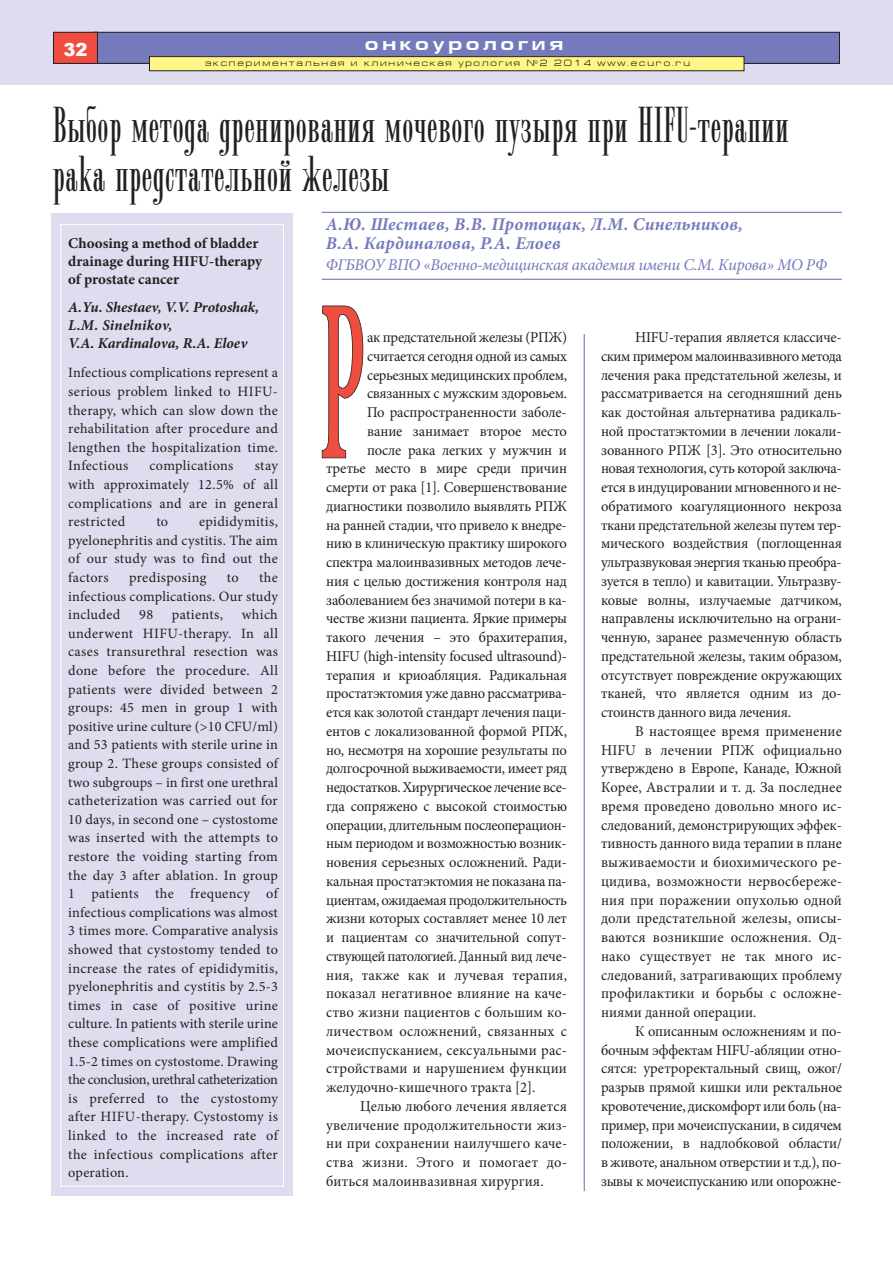
<style>
.page{position:relative;width:893px;height:1263px;background:#fff}
.page>*{position:absolute;margin:0;border:0;box-sizing:border-box;transform-origin:0 0}
.t1{font:49.5px/49.5px "Radar";letter-spacing:.015em;color:#231f20}
.t2{font:italic 700 18px/19.5px "Minion Pro";letter-spacing:.015em;color:#747abb}
.t3{font:700 18px "Europe Ext";letter-spacing:.2em;color:#fff}
.t4{font:900 18px "Arial";color:#fff}
.t5{font:italic 16.5px "Minion Pro";letter-spacing:-.02em;color:#747abb}
.t6{font:15px/18.8px "Minion Pro";letter-spacing:-.01em;color:#231f20;text-align:justify}
.t7{font:15px "Minion Pro";letter-spacing:.01em;color:#231f20}
.t8{font:15px "Minion Pro";letter-spacing:-.03em;color:#231f20}
.t9{font:italic 700 15px/18px "Minion Pro";color:#231f20}
.t10{font:700 15px/18px "Minion Pro";color:#231f20}
.t11{font:15px "Minion Pro";letter-spacing:.02em;color:#231f20}
.t12{font:14.25px/18.6px "Minion Pro";letter-spacing:.02em;color:#231f20;text-align:justify}
.t13{font:9px "Europe Ext";letter-spacing:.2em;color:#231f20}
</style>
<div class="page">
<svg style="left:322px;top:306px;width:41px;height:152px"></svg>
<div style="left:0;top:0;width:893px;height:85px;background:#dedcee"></div>
<div style="left:94px;top:32px;width:745px;height:31px;background:#747abb"></div>
<div style="left:94px;top:32px;width:746px;height:32px;border:1px solid #231f20"></div>
<div style="left:54px;top:32px;width:43px;height:31px;background:#ef4d40"></div>
<div style="left:53px;top:32px;width:45px;height:32px;border:1px solid #231f20"></div>
<div style="left:149px;top:57px;width:595px;height:14px;background:#fff685"></div>
<div style="left:149px;top:56px;width:595px;height:15px;border:1px solid #231f20"></div>
<hr style="left:584px;top:334px;width:1px;height:857px;background:#747abb">
<div style="left:51px;top:213px;width:242px;height:982px;background:#dedcee"></div>
<div style="left:60px;top:224px;width:224px;height:962px;border:1px solid #fff"></div>
<hr style="left:322px;top:212px;width:520px;height:1px;background:#747abb">
<hr style="left:322px;top:279px;width:520px;height:1px;background:#747abb">
<p class="t4" style="left:64px;top:36px;width:26px">32</p>
<p class="t3" style="left:365px;top:37px;width:200px">онкоурология</p>
<p class="t13" style="left:205px;top:60px;width:486px">экспериментальная и клиническая урология №2 2014 www.ecuro.ru</p>
<h1 class="t1" style="left:53px;top:106px;width:737px">Выбор метода дренирования мочевого пузыря при HIFU-терапии рака предстательной железы</h1>
<p class="t10" style="left:68px;top:235px;width:196px">Choosing a method of bladder drainage during HIFU-therapy of prostate cancer</p>
<p class="t9" style="left:68px;top:300px;width:192px">A.Yu. Shestaev, V.V. Protoshak,<br>L.M. Sinelnikov,<br>V.A. Kardinalova, R.A. Eloev</p>
<p class="t12" style="left:68px;top:365px;width:211px">Infectious complications represent a serious problem linked to HIFU&shy;therapy, which can slow down the rehabilitation after procedure and lengthen the hospitalization time.<br>Infectious</p>
<p class="t2" style="left:326px;top:216px;width:419px">А.Ю. Шестаев, В.В. Протощак, Л.М. Синельников,<br>В.А. Кардиналова, Р.А. Елоев</p>
<p class="t5" style="left:326px;top:259px;width:503px">ФГБВОУ ВПО «Военно-медицинская академия имени С.М. Кирова» МО РФ</p>
<p class="t6" style="left:367px;top:329px;width:201px">ак предстательной железы (РПЖ)</p>
<p class="t6" style="left:367px;top:348px;width:201px">считается сегодня одной из самых</p>
<p class="t6" style="left:367px;top:367px;width:201px">серьезных медицинских проблем,</p>
<p class="t6" style="left:367px;top:385px;width:201px">связанных с мужским здоровьем.</p>
<p class="t6" style="left:367px;top:404px;width:201px">По распространенности заболе-</p>
<p class="t6" style="left:367px;top:423px;width:201px">вание занимает второе место</p>
<p class="t6" style="left:367px;top:442px;width:201px">после рака легких у мужчин и</p>
<p class="t6" style="left:326px;top:460px;width:242px">третье место в мире среди причин</p>
<p class="t6" style="left:326px;top:479px;width:242px">смерти от рака [1]. Совершенствование</p>
<p class="t6" style="left:326px;top:498px;width:242px">диагностики позволило выявлять РПЖ</p>
<p class="t6" style="left:326px;top:517px;width:242px">на ранней стадии, что привело к внедре-</p>
<p class="t6" style="left:326px;top:535px;width:242px">нию в клиническую практику широкого</p>
<p class="t6" style="left:326px;top:554px;width:242px">спектра малоинвазивных методов лече-</p>
<p class="t6" style="left:326px;top:573px;width:242px">ния с целью достижения контроля над</p>
<p class="t6" style="left:326px;top:592px;width:242px">заболеванием без значимой потери в ка-</p>
<p class="t6" style="left:326px;top:610px;width:242px">честве жизни пациента. Яркие примеры</p>
<p class="t6" style="left:326px;top:629px;width:242px">такого лечения – это брахитерапия,</p>
<p class="t6" style="left:326px;top:648px;width:242px">HIFU (high-intensity focused ultrasound)-</p>
<p class="t6" style="left:326px;top:667px;width:242px">терапия и криоабляция. Радикальная</p>
<p class="t6" style="left:326px;top:685px;width:242px">простатэктомия уже давно рассматрива-</p>
<p class="t6" style="left:326px;top:704px;width:242px">ется как золотой стандарт лечения паци-</p>
<p class="t6" style="left:326px;top:723px;width:242px">ентов с локализованной формой РПЖ,</p>
<p class="t6" style="left:326px;top:742px;width:242px">но, несмотря на хорошие результаты по</p>
<p class="t6" style="left:326px;top:760px;width:242px">долгосрочной выживаемости, имеет ряд</p>
<p class="t8" style="left:326px;top:781px;width:242px">недостатков. Хирургическое лечение все-</p>
<p class="t6" style="left:326px;top:798px;width:242px">гда сопряжено с высокой стоимостью</p>
<p class="t6" style="left:326px;top:817px;width:242px">операции, длительным послеоперацион-</p>
<p class="t6" style="left:326px;top:835px;width:242px">ным периодом и возможностью возник-</p>
<p class="t6" style="left:326px;top:854px;width:242px">новения серьезных осложнений. Ради-</p>
<p class="t6" style="left:326px;top:873px;width:242px">кальная простатэктомия не показана па-</p>
<p class="t8" style="left:326px;top:894px;width:242px">циентам, ожидаемая продолжительность</p>
<p class="t6" style="left:326px;top:910px;width:242px">жизни которых составляет менее 10 лет</p>
<p class="t6" style="left:326px;top:929px;width:242px">и пациентам со значительной сопут-</p>
<p class="t8" style="left:326px;top:950px;width:242px">ствующей патологией. Данный вид лече-</p>
<p class="t7" style="left:326px;top:969px;width:242px">ния, также как и лучевая терапия,</p>
<p class="t7" style="left:326px;top:988px;width:242px">показал негативное влияние на каче-</p>
<p class="t7" style="left:326px;top:1006px;width:242px">ство жизни пациентов с большим ко-</p>
<p class="t7" style="left:326px;top:1025px;width:242px">личеством осложнений, связанных с</p>
<p class="t7" style="left:326px;top:1044px;width:242px">мочеиспусканием, сексуальными рас-</p>
<p class="t7" style="left:326px;top:1063px;width:242px">стройствами и нарушением функции</p>
<p class="t6" style="left:326px;top:1079px;width:211px">желудочно-кишечного тракта [2].</p>
<p class="t7" style="left:360px;top:1100px;width:208px">Целью любого лечения является</p>
<p class="t7" style="left:326px;top:1119px;width:242px">увеличение продолжительности жиз-</p>
<p class="t7" style="left:326px;top:1138px;width:243px">ни при сохранении наилучшего каче-</p>
<p class="t11" style="left:326px;top:1156px;width:243px">ства жизни. Этого и помогает до-</p>
<p class="t7" style="left:326px;top:1175px;width:219px">биться малоинвазивная хирургия.</p>
<p class="t6" style="left:601px;top:329px;width:242px;text-indent:34px">HIFU-терапия является классиче&shy;ским примером малоинвазивного метода лечения рака предстательной железы, и рассматривается на сегодняшний день как достойная альтернатива радикаль&shy;ной простатэктомии в лечении локали&shy;зованного РПЖ [3]. Это относительно новая технология, суть которой заключа&shy;ется в индуцировании мгновенного и не&shy;обратимого коагуляционного некроза ткани предстательной железы путем тер&shy;мического воздействия (поглощенная ультразвуковая энергия тканью преобра&shy;зуется в тепло) и кавитации. Ультразву&shy;ковые волны, излучаемые датчиком, направлены исключительно на ограни&shy;ченную, заранее размеченную область предстательной железы, таким образом, отсутствует повреждение окружающих тканей, что является одним из до&shy;стоинств данного вида лечения.</p>
<p class="t6" style="left:601px;top:723px;width:242px;text-indent:34px">В настоящее время применение HIFU в лечении РПЖ официально утверждено в Европе, Канаде, Южной Корее, Австралии и т. д. За последнее время проведено довольно много ис&shy;следований, демонстрирующих эффек&shy;тивность данного вида терапии в плане выживаемости и биохимического ре&shy;цидива, возможности нервосбереже&shy;ния при поражении опухолью одной доли предстательной железы, описы&shy;ваются возникшие осложнения. Од&shy;нако существует не так много ис&shy;следований, затрагивающих проблему профилактики и борьбы с осложне&shy;ниями данной операции.</p>
<p class="t6" style="left:601px;top:1023px;width:242px;text-indent:34px">К описанным осложнениям и по&shy;бочным эффектам HIFU-абляции отно&shy;сятся: уретроректальный свищ, ожог/ разрыв прямой кишки или ректальное кровотечение, дискомфорт или боль (на&shy;пример, при мочеиспускании, в сидячем положении, в надлобковой области/ в животе, анальном отверстии и т.д.), по&shy;зывы к мочеиспусканию или опорожне-</p>
<p class="t12" style="left:150px;top:458px;width:85px">complications</p>
<p class="t12" style="left:68px;top:458px;width:211px;text-indent:186px">stay with approximately 12.5% of all complications and are in general restricted</p>
<p class="t12" style="left:68px;top:514px;width:211px;text-indent:131px">epididymitis, pyelonephritis and cystitis. The aim of our study was to find out the factors</p>
<p class="t12" style="left:156px;top:514px;width:13px">to</p>
<p class="t12" style="left:68px;top:569px;width:211px;text-indent:191px">the infectious complications. Our study included</p>
<p class="t12" style="left:129px;top:569px;width:79px">predisposing</p>
<p class="t12" style="left:227px;top:569px;width:13px">to</p>
<p class="t12" style="left:68px;top:607px;width:211px;text-indent:173px">which underwent HIFU-therapy. In all cases transurethral resection was done before the procedure. All patients were divided between 2 groups: 45 men in group 1 with positive urine culture (&gt;10 CFU/ml) and 53 patients with sterile urine in group 2. These groups consisted of two subgroups – in first one urethral catheterization was carried out for 10 days, in second one – cystostome was inserted with the attempts to restore the voiding starting from the day 3 after ablation. In group 1 patients the frequency of infectious complications was almost 3 times more. Comparative analysis showed that cystostomy tended to increase the rates of epididymitis, pyelonephritis and cystitis by 2.5-3 times in case of positive urine culture. In patients with sterile urine these complications were amplified 1.5-2 times on cystostome. Drawing the conclusion, urethral catheterization is preferred to the cystostomy after HIFU-therapy. Cystostomy is linked to the increased rate of the infectious complications after operation.</p>
<p class="t12" style="left:139px;top:607px;width:16px">98</p>
<p class="t12" style="left:172px;top:607px;width:53px">patients,</p>
</div>
